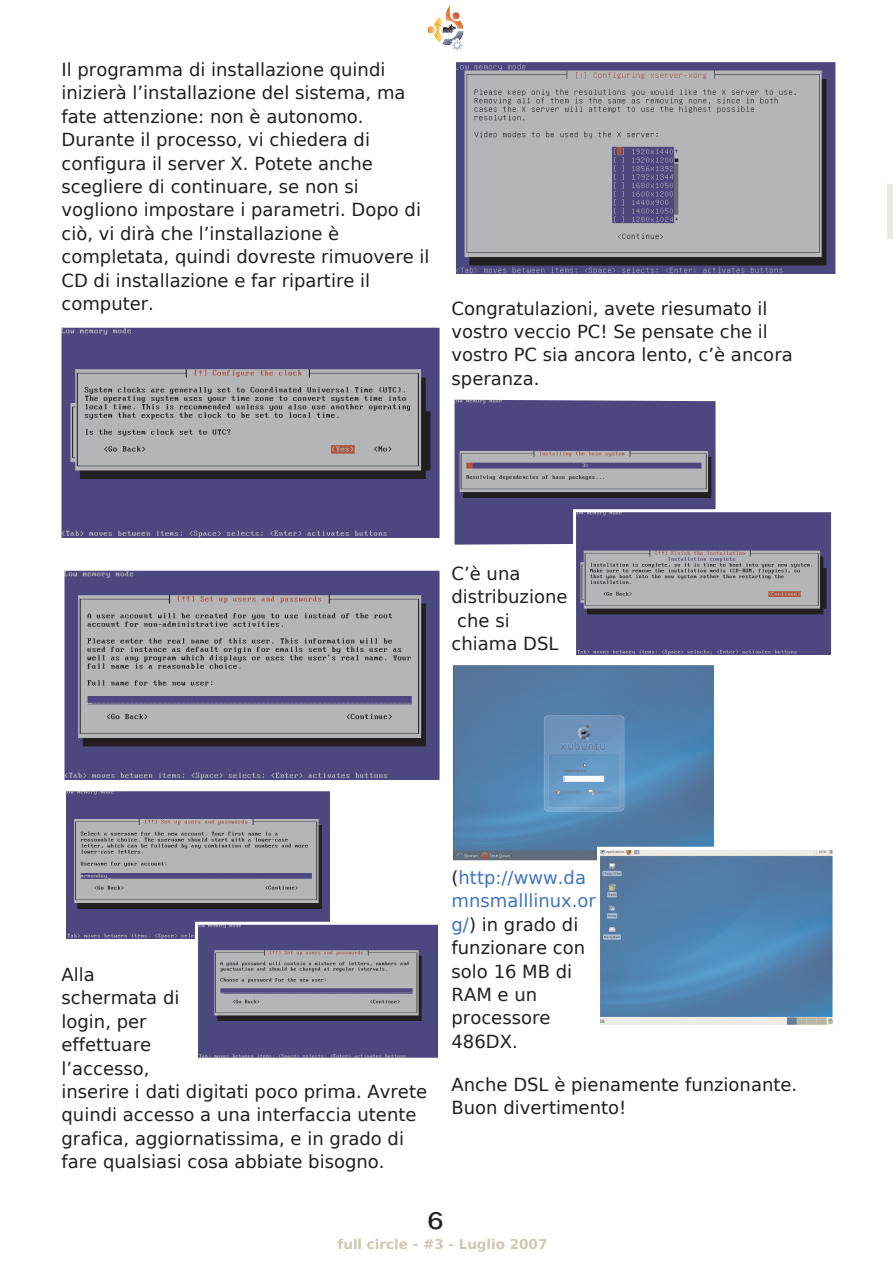
<style>
.page{position:relative;width:893px;height:1263px;background:#fff}
.page>*{position:absolute;margin:0;border:0;box-sizing:border-box;transform-origin:0 0}
.t1{font:700 24px "Garuda";color:#231f20}
.t2{font:18px/23.4px "Al Yermook";letter-spacing:-.02em;color:#231f20}
.t3{font:18px/23.4px "Al Yermook";color:#231f20}
.t4{font:700 13.5px "Al Mothnna";letter-spacing:-.1em;color:#d0c7b3}
.s1{color:#4274ba}
</style>
<div class="page">
<img style="left:427px;top:6px;width:37px;height:45px">
<img style="left:62px;top:328px;width:378px;height:210px">
<img style="left:64px;top:571px;width:376px;height:208px">
<img style="left:67px;top:792px;width:262px;height:146px">
<div style="left:63px;top:788px;width:270px;height:156px;border:3px solid #fff"></div>
<img style="left:199px;top:926px;width:238px;height:131px">
<div style="left:195px;top:922px;width:246px;height:139px;border:3px solid #fff"></div>
<img style="left:456px;top:62px;width:379px;height:211px">
<svg style="left:454px;top:399px;width:262px;height:146px;background:#676489"></svg>
<img style="left:577px;top:513px;width:253px;height:141px">
<div style="left:573px;top:509px;width:261px;height:158px;border:3px solid #fff"></div>
<img style="left:453px;top:665px;width:260px;height:195px">
<img style="left:601px;top:851px;width:230px;height:174px">
<div style="left:597px;top:847px;width:238px;height:182px;border:3px solid #fff"></div>
<div style="left:887px;top:184px;width:6px;height:55px;background:#ebeae0"></div>
<p class="t2" style="left:62px;top:60px;width:382px">Ilprogram m a di installazione q uindi<br>inizie rà l’installazione de lsiste m a, m a<br>fate atte nzione : non è autonom o.<br>Durante ilproce sso, vi ch ie de ra di configura ilse rve r X. Pote te anch e<br>sce glie re di continuare , se non si<br>vogliono im postare i param e tri. Dopo di ciò, vi dirà ch e l’installazione è<br>com ple tata, q uindi dovre ste rim uove re il CD di installazione e far ripartire il<br>com pute r.</p>
<p class="t2" style="left:452px;top:299px;width:343px">Congratulazioni, ave te rie sum ato il vostro ve ccio PC! Se pe nsate ch e il vostro PC sia ancora le nto, c’è ancora spe ranza.</p>
<p class="t2" style="left:452px;top:564px;width:71px">C’è una</p>
<p class="t3" style="left:452px;top:587px;width:113px">distribuzione</p>
<p class="t2" style="left:457px;top:611px;width:54px">ch e si</p>
<p class="t2" style="left:452px;top:634px;width:114px">ch iam a DSL</p>
<p class="t2" style="left:62px;top:965px;width:362px">Alla<br>sch e rm ata di<br>login, pe r<br>e ffe ttuare<br>l’acce sso,<br>inse rire i dati digitati poco prim a. Avre te q uindi acce sso a una inte rfaccia ute nte grafica, aggiornatissim a, e in grado di fare q ualsiasi cosa abbiate bisogno.</p>
<p class="t3" style="left:452px;top:868px;width:148px">(<span class="s1">h ttp://w w w .da m nsm alllinux.or g/</span>) in grado di funzionare con solo 16 MB di<br>RAM e un<br>proce ssore<br>486DX.</p>
<p class="t3" style="left:452px;top:1075px;width:348px">Anch e DSLè pie nam e nte funzionante .<br>Buon dive rtim e nto!</p>
<h1 class="t1" style="left:426px;top:1206px;width:18px">6</h1>
<p class="t4" style="left:338px;top:1235px;width:211px">fullcircle - #3 - Luglio 2007</p>
</div>
